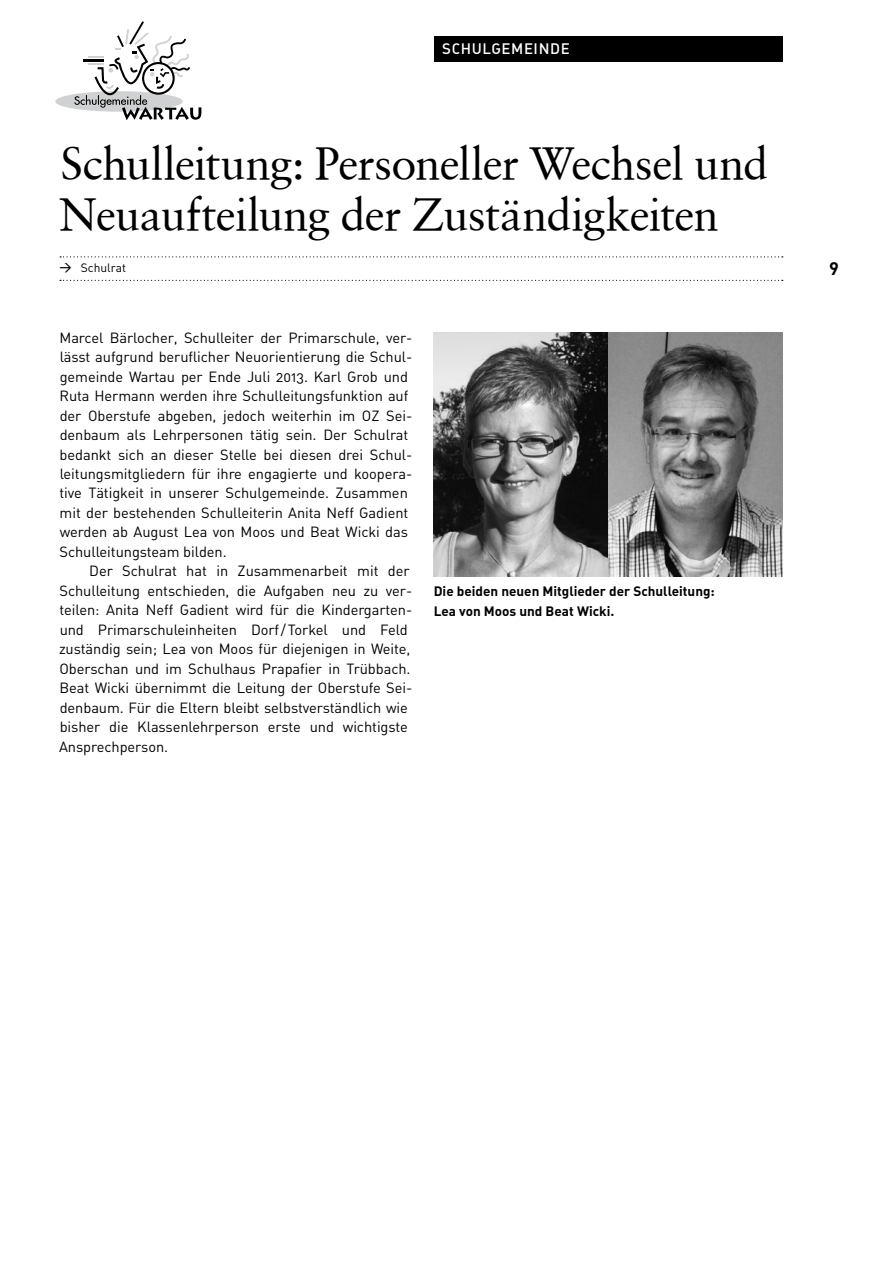
<style>
.page{position:relative;width:893px;height:1263px;background:#fff}
.page>*{position:absolute;margin:0;border:0;box-sizing:border-box;transform-origin:0 0}
.t1{font:45px/51px "Sabon Roman";letter-spacing:-.015em;color:#000}
.t2{font:700 18px "DIN";color:#000}
.t3{font:15px "DIN Medium Alternate";color:#fff}
.t4{font:14.7px/19.5px "DIN Regular Alternate";letter-spacing:-.005em;color:#000}
.t5{font:13.5px/19.5px "DIN Bold Alternate";color:#000}
.t6{font:12px "DIN Regular Alternate";color:#000}
.s1{font-family:"DIN";font-weight:500}
</style>
<div class="page">
<div style="left:434px;top:36px;width:348px;height:26px;background:#000"></div>
<svg style="left:60px;top:256px;width:723px;height:1px"></svg>
<svg style="left:60px;top:280px;width:723px;height:1px"></svg>
<div style="left:55px;top:91px;width:128px;height:21px;background:#d0d1d2;border-radius:50%"></div>
<svg style="left:74px;top:21px;width:127px;height:99px"></svg>
<img style="left:434px;top:332px;width:348px;height:244px">
<p class="t3" style="left:442px;top:39px;width:21px">SCHULGEMEINDE</p>
<h1 class="t1" style="left:59px;top:137px;width:711px">Schulleitung: Personeller Wechsel und<br>Neuaufteilung der Zuständigkeiten</h1>
<p class="t6" style="left:60px;top:260px;width:68px"><span class="s1">&gt;</span> Schulrat</p>
<p class="t4" style="left:59px;top:327px;width:354px">Marcel Bärlocher, Schulleiter der Primarschule, ver&shy;lässt aufgrund beruflicher Neuorientierung die Schul&shy;gemeinde Wartau per Ende Juli 2013. Karl Grob und Ruta Hermann werden ihre Schulleitungsfunktion auf der Oberstufe abgeben, jedoch weiterhin im OZ Sei&shy;denbaum als Lehrpersonen tätig sein. Der Schulrat bedankt sich an dieser Stelle bei diesen drei Schul&shy;leitungsmitgliedern für ihre engagierte und koopera&shy;tive Tätigkeit in unserer Schulgemeinde. Zusammen mit der bestehenden Schulleiterin Anita Neff Gadient werden ab August Lea von Moos und Beat Wicki das Schulleitungsteam bilden.</p>
<p class="t4" style="left:59px;top:561px;width:355px;text-indent:30px">Der Schulrat hat in Zusammenarbeit mit der Schulleitung entschieden, die Aufgaben neu zu ver&shy;teilen: Anita Neff Gadient wird für die Kindergarten&shy;und Primarschuleinheiten Dorf/Torkel und Feld zuständig sein; Lea von Moos für diejenigen in Weite, Oberschan und im Schulhaus Prapafier in Trübbach.<br>Beat Wicki übernimmt die Leitung der Oberstufe Sei&shy;denbaum. Für die Eltern bleibt selbstverständlich wie bisher die Klassenlehrperson erste und wichtigste Ansprechperson.</p>
<p class="t5" style="left:434px;top:581px;width:283px">Die beiden neuen Mitglieder der Schulleitung:<br>Lea von Moos und Beat Wicki.</p>
<p class="t2" style="left:829px;top:257px;width:11px">9</p>
</div>
